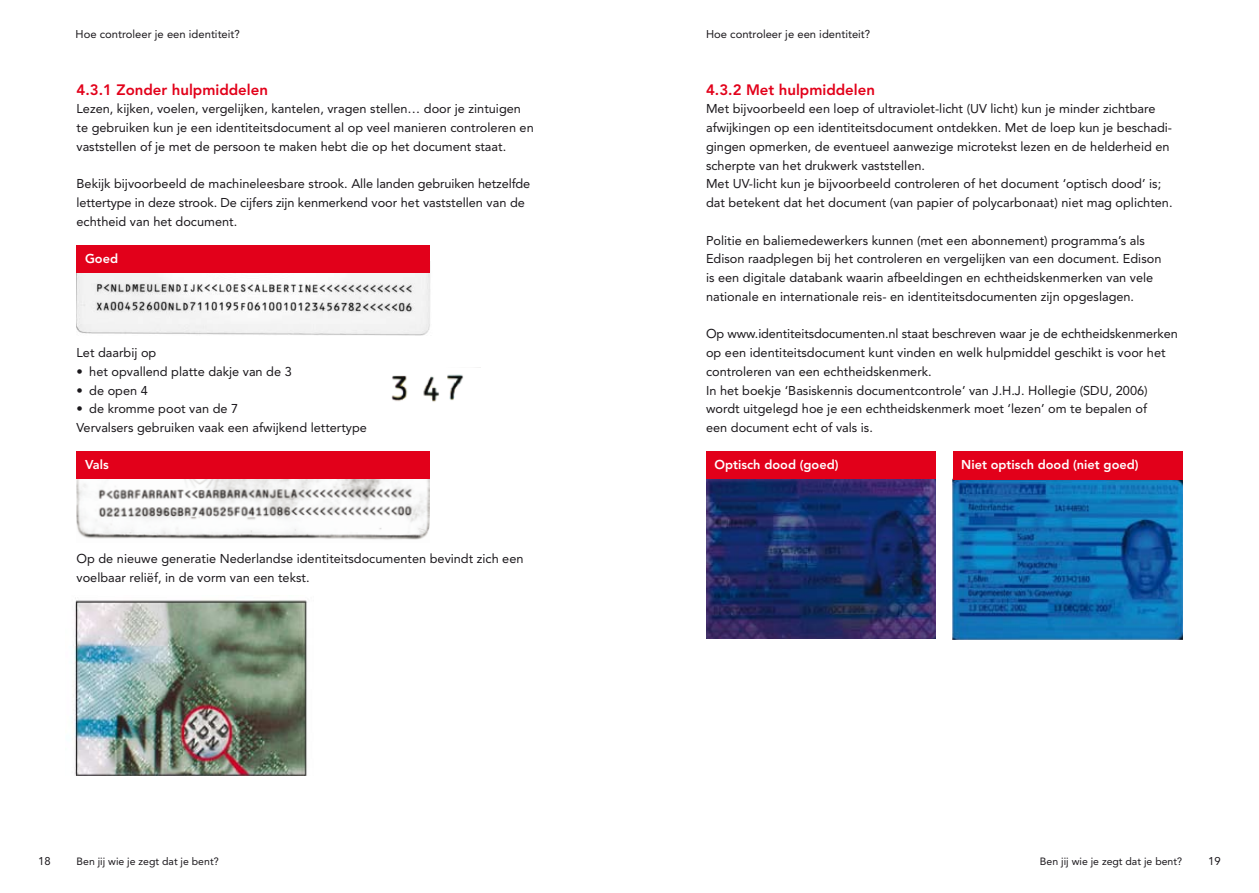
<style>
.page{position:relative;width:1259px;height:893px;background:#fff}
.page>*{position:absolute;margin:0;border:0;box-sizing:border-box;transform-origin:0 0}
.t1{font:800 15px "Avenir";color:#e2001a}
.t2{font:12.75px/18.8px "Avenir";color:#1a171b}
.t3{font:800 12.75px "Avenir";color:#fff}
.t4{font:11.25px "Avenir";color:#1a171b}
.t5{font:10.5px "Avenir";color:#1a171b}
</style>
<div class="page">
<img style="left:76px;top:475px;width:353px;height:65px">
<img style="left:73px;top:598px;width:234px;height:178px">
<img style="left:952px;top:479px;width:230px;height:160px">
<img style="left:706px;top:479px;width:229px;height:159px">
<div style="left:706px;top:451px;width:229px;height:28px;background:#e2001a"></div>
<div style="left:952px;top:451px;width:230px;height:28px;background:#e2001a"></div>
<img style="left:77px;top:262px;width:354px;height:74px">
<img style="left:391px;top:367px;width:89px;height:35px">
<div style="left:77px;top:245px;width:352px;height:27px;background:#e2001a"></div>
<div style="left:77px;top:451px;width:352px;height:28px;background:#e2001a"></div>
<p class="t4" style="left:76px;top:28px;width:166px">Hoe controleer je een identiteit?</p>
<p class="t4" style="left:706px;top:28px;width:166px">Hoe controleer je een identiteit?</p>
<p class="t1" style="left:77px;top:80px;width:193px">4.3.1 Zonder hulpmiddelen</p>
<p class="t2" style="left:77px;top:100px;width:459px">Lezen, kijken, voelen, vergelijken, kantelen, vragen stellen… door je zintuigen te gebruiken kun je een identiteitsdocument al op veel manieren controleren en vaststellen of je met de persoon te maken hebt die op het document staat.</p>
<p class="t2" style="left:77px;top:175px;width:455px">Bekijk bijvoorbeeld de machineleesbare strook. Alle landen gebruiken hetzelfde lettertype in deze strook. De cijfers zijn kenmerkend voor het vaststellen van de echtheid van het document.</p>
<p class="t3" style="left:85px;top:251px;width:35px">Goed</p>
<p class="t2" style="left:77px;top:343px;width:81px">Let daarbij op</p>
<p class="t2" style="left:77px;top:362px;width:217px">• het opvallend platte dakje van de 3</p>
<p class="t2" style="left:77px;top:381px;width:73px">• de open 4</p>
<p class="t2" style="left:77px;top:400px;width:292px">• de kromme poot van de 7<br>Vervalsers gebruiken vaak een afwijkend lettertype</p>
<p class="t3" style="left:85px;top:457px;width:25px">Vals</p>
<p class="t2" style="left:77px;top:550px;width:448px">Op de nieuwe generatie Nederlandse identiteitsdocumenten bevindt zich een voelbaar reliëf, in de vorm van een tekst.</p>
<p class="t1" style="left:706px;top:80px;width:170px">4.3.2 Met hulpmiddelen</p>
<p class="t2" style="left:706px;top:100px;width:468px">Met bijvoorbeeld een loep of ultraviolet-licht (UV licht) kun je minder zichtbare afwijkingen op een identiteitsdocument ontdekken. Met de loep kun je beschadi&shy;gingen opmerken, de eventueel aanwezige microtekst lezen en de helderheid en scherpte van het drukwerk vaststellen.<br>Met UV-licht kun je bijvoorbeeld controleren of het document ‘optisch dood’ is; dat betekent dat het document (van papier of polycarbonaat) niet mag oplichten.</p>
<p class="t2" style="left:706px;top:231px;width:457px">Politie en baliemedewerkers kunnen (met een abonnement) programma’s als Edison raadplegen bij het controleren en vergelijken van een document. Edison is een digitale databank waarin afbeeldingen en echtheidskenmerken van vele nationale en internationale reis- en identiteitsdocumenten zijn opgeslagen.</p>
<p class="t2" style="left:706px;top:325px;width:473px">Op www.identiteitsdocumenten.nl staat beschreven waar je de echtheidskenmerken op een identiteitsdocument kunt vinden en welk hulpmiddel geschikt is voor het controleren van een echtheidskenmerk.<br>In het boekje ‘Basiskennis documentcontrole’ van J.H.J. Hollegie (SDU, 2006) wordt uitgelegd hoe je een echtheidskenmerk moet ‘lezen’ om te bepalen of<br>een document echt of vals is.</p>
<p class="t3" style="left:714px;top:457px;width:125px">Optisch dood (goed)</p>
<p class="t3" style="left:961px;top:457px;width:179px">Niet optisch dood (niet goed)</p>
<p class="t4" style="left:38px;top:854px;width:14px">18</p>
<p class="t5" style="left:77px;top:855px;width:144px">Ben jij wie je zegt dat je bent?</p>
<p class="t5" style="left:1040px;top:855px;width:144px">Ben jij wie je zegt dat je bent?</p>
<p class="t4" style="left:1208px;top:854px;width:14px">19</p>
</div>
